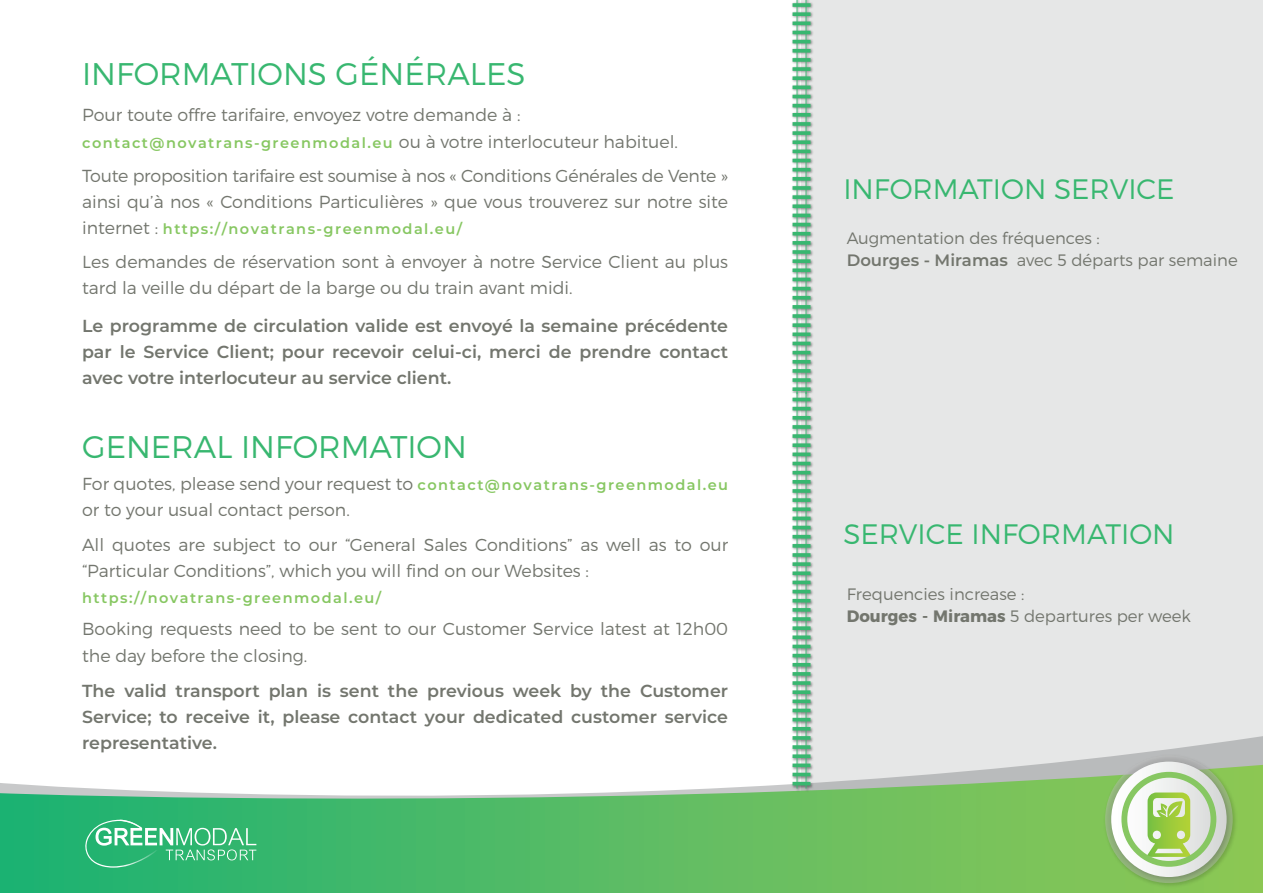
<style>
.page{position:relative;width:1263px;height:893px;background:#fff}
.page>*{position:absolute;margin:0;border:0;box-sizing:border-box;transform-origin:0 0}
.t1{font:300 31.35px "Montserrat";color:#38b770}
.t2{font:300 28.2px "Montserrat";color:#38b770}
.t3{font:300 17.4px/26.1px "Montserrat";color:#73766e}
.t4{font:600 17.4px/26.1px "Montserrat";color:#73766e;text-align:justify}
.t5{font:300 16.5px/22.5px "Montserrat";color:#73766e}
.t6{font:600 14.55px "Montserrat";letter-spacing:.1em;color:#87c762}
.s1{font-weight:300;font-size:17.4px;color:#73766e}
.s2{font-weight:600;font-size:14.55px;color:#87c762}
.s3{font-weight:600}
.s4{font-weight:700}
</style>
<div class="page">
<div style="left:801px;top:0;width:462px;height:819px;background:#e6e7e7"></div>
<svg style="left:1033px;top:736px;width:230px;height:29px"></svg>
<svg style="left:0;top:765px;width:1263px;height:128px"></svg>
<img style="left:1101px;top:752px;width:139px;height:138px">
<svg style="left:1105px;top:755px;width:128px;height:128px;background:#97af87"></svg>
<svg style="left:1111px;top:762px;width:115px;height:115px"></svg>
<svg style="left:1121px;top:772px;width:95px;height:95px"></svg>
<svg style="left:85px;top:820px;width:171px;height:48px;background:#4ec187"></svg>
<img style="left:777px;top:765px;width:64px;height:32px">
<svg style="left:785px;top:0;width:33px;height:789px"></svg>
<h1 class="t1" style="left:82px;top:55px;width:445px">INFORMATIONS GÉNÉRALES</h1>
<p class="t3" style="left:82px;top:102px;width:440px">Pour toute offre tarifaire, envoyez votre demande à :</p>
<p class="t6" style="left:82px;top:132px;width:597px">contact@novatrans-greenmodal.eu <span class="s1">ou à votre interlocuteur habituel.</span></p>
<p class="t3" style="left:82px;top:162px;width:647px">Toute proposition tarifaire est soumise à nos « Conditions Générales de Vente » ainsi qu’à nos « Conditions Particulières » que vous trouverez sur notre site</p>
<p class="t6" style="left:82px;top:218px;width:381px"><span class="s1">internet :</span> https://novatrans-greenmodal.eu/</p>
<p class="t3" style="left:82px;top:248px;width:647px">Les demandes de réservation sont à envoyer à notre Service Client au plus tard la veille du départ de la barge ou du train avant midi.</p>
<p class="t4" style="left:82px;top:312px;width:647px">Le programme de circulation valide est envoyé la semaine précédente par le Service Client; pour recevoir celui-ci, merci de prendre contact avec votre interlocuteur au service client.</p>
<h1 class="t1" style="left:82px;top:428px;width:386px">GENERAL INFORMATION</h1>
<p class="t3" style="left:82px;top:471px;width:647px">For quotes, please send your request to <span class="s2">contact@novatrans-greenmodal.eu </span>or to your usual contact person.</p>
<p class="t3" style="left:82px;top:531px;width:648px">All quotes are subject to our “General Sales Conditions” as well as to our “Particular Conditions”, which you will find on our Websites :</p>
<p class="t6" style="left:82px;top:587px;width:301px">https://novatrans-greenmodal.eu/</p>
<p class="t3" style="left:82px;top:616px;width:648px">Booking requests need to be sent to our Customer Service latest at 12h00 the day before the closing.</p>
<p class="t4" style="left:82px;top:677px;width:647px">The valid transport plan is sent the previous week by the Customer Service; to receive it, please contact your dedicated customer service representative.</p>
<h2 class="t2" style="left:843px;top:172px;width:333px">INFORMATION SERVICE</h2>
<p class="t5" style="left:847px;top:226px;width:392px">Augmentation des fréquences :<br><span class="s3">Dourges - Miramas</span> avec 5 départs par semaine</p>
<h2 class="t2" style="left:843px;top:517px;width:333px">SERVICE INFORMATION</h2>
<p class="t5" style="left:847px;top:582px;width:346px">Frequencies increase :<br><span class="s4">Dourges - Miramas</span> 5 departures per week</p>
</div>
